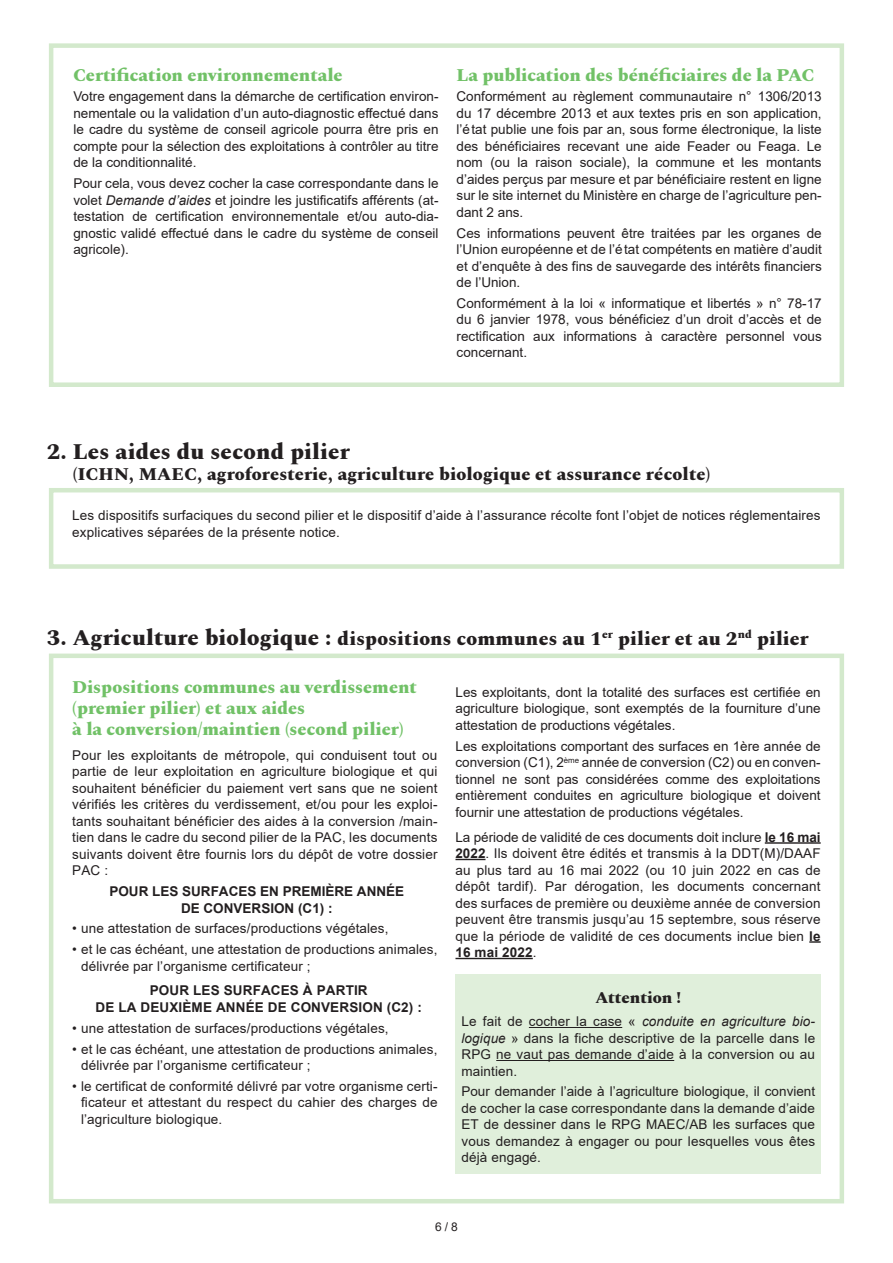
<style>
.page{position:relative;width:893px;height:1263px;background:#fff}
.page>*{position:absolute;margin:0;border:0;box-sizing:border-box;transform-origin:0 0}
.t1{font:800 22.5px "Spectral";letter-spacing:.01em;color:#231f20}
.t2{font:800 19.5px "Spectral";letter-spacing:.01em;color:#231f20}
.t3{font:800 18px/21px "Spectral";color:#71c167}
.t4{font:800 18px "Spectral";letter-spacing:.01em;color:#231f20}
.t5{font:800 16.5px "Spectral";color:#231f20}
.t6{font:13.5px/16.5px "Arial";letter-spacing:.01em;color:#231f20;text-align:justify}
.t7{font:700 13.5px/16.5px "Arial";letter-spacing:.01em;color:#231f20;text-align:center}
.t8{font:12px "Arial";color:#231f20}
.s1{font-style:italic}
.s2{font-size:22.5px}
.s3{font-weight:700}
</style>
<div class="page">
<div style="left:49px;top:43px;width:795px;height:344px;border:4px solid #d3e9cc"></div>
<div style="left:49px;top:488px;width:795px;height:81px;border:4px solid #d3e9cc"></div>
<div style="left:49px;top:653px;width:795px;height:550px;border:4px solid #d3e9cc"></div>
<hr style="left:765px;top:842px;width:56px;height:2px;background:#231f20">
<hr style="left:455px;top:859px;width:30px;height:1px;background:#231f20">
<svg style="left:809px;top:941px;width:12px;height:2px"></svg>
<hr style="left:455px;top:958px;width:78px;height:1px;background:#231f20">
<div style="left:455px;top:974px;width:366px;height:200px;background:#e0efdb"></div>
<hr style="left:529px;top:1027px;width:93px;height:1px;background:#231f20">
<hr style="left:496px;top:1060px;width:178px;height:1px;background:#231f20">
<h3 class="t3" style="left:73px;top:63px;width:271px">Certification environnementale</h3>
<p class="t6" style="left:73px;top:88px;width:367px">Votre engagement dans la démarche de certification environ&shy;nementale ou la validation d’un auto-diagnostic effectué dans le cadre du système de conseil agricole pourra être pris en compte pour la sélection des exploitations à contrôler au titre de la conditionnalité.</p>
<p class="t6" style="left:73px;top:175px;width:367px">Pour cela, vous devez cocher la case correspondante dans le volet <span class="s1">Demande d’aides</span> et joindre les justificatifs afférents (at&shy;testation de certification environnementale et/ou auto-dia&shy;gnostic validé effectué dans le cadre du système de conseil agricole).</p>
<h3 class="t3" style="left:457px;top:63px;width:359px">La publication des bénéficiaires de la PAC</h3>
<p class="t6" style="left:457px;top:88px;width:367px">Conformément au règlement communautaire n° 1306/2013 du 17 décembre 2013 et aux textes pris en son application, l’É tat publie une fois par an, sous forme électronique, la liste des bénéficiaires recevant une aide Feader ou Feaga. Le nom (ou la raison sociale), la commune et les montants d’aides perçus par mesure et par bénéficiaire restent en ligne sur le site internet du Ministère en charge de l’agriculture pen&shy;dant 2 ans.</p>
<p class="t6" style="left:457px;top:225px;width:367px">Ces informations peuvent être traitées par les organes de l’Union européenne et de l’É tat compétents en matière d’audit et d’enquête à des fins de sauvegarde des intérêts financiers de l’Union.</p>
<p class="t6" style="left:457px;top:295px;width:367px">Conformément à la loi « informatique et libertés » n° 78-17 du 6 janvier 1978, vous bénéficiez d’un droit d’accès et de rectification aux informations à caractère personnel vous concernant.</p>
<h1 class="t1" style="left:47px;top:435px;width:304px">2. Les aides du second pilier</h1>
<h3 class="t4" style="left:73px;top:461px;width:639px">(ICHN, MAEC, agroforesterie, agriculture biologique et assurance récolte)</h3>
<p class="t6" style="left:72px;top:507px;width:750px">Les dispositifs surfaciques du second pilier et le dispositif d’aide à l’assurance récolte font l’objet de notices réglementaires explicatives séparées de la présente notice.</p>
<h2 class="t2" style="left:47px;top:624px;width:763px"><span class="s2">3. Agriculture biologique :</span> dispositions communes au 1<sup>er</sup> pilier et au 2<sup>nd</sup> pilier</h2>
<h3 class="t3" style="left:72px;top:675px;width:346px">Dispositions communes au verdissement (premier pilier) et aux aides<br>à la conversion/maintien (second pilier)</h3>
<p class="t6" style="left:72px;top:747px;width:367px">Pour les exploitants de métropole, qui conduisent tout ou partie de leur exploitation en agriculture biologique et qui souhaitent bénéficier du paiement vert sans que ne soient vérifiés les critères du verdissement, et/ou pour les exploi&shy;tants souhaitant bénéficier des aides à la conversion /main&shy;tien dans le cadre du second pilier de la PAC, les documents suivants doivent être fournis lors du dépôt de votre dossier PAC :</p>
<p class="t7" style="left:109px;top:883px;width:296px">POUR LES SURFACES EN PREMIÈRE ANNÉE<br>DE CONVERSION (C1) :</p>
<p class="t6" style="left:72px;top:920px;width:318px">• une attestation de surfaces/productions végétales,</p>
<p class="t6" style="left:81px;top:941px;width:358px;text-indent:-9px">• et le cas échéant, une attestation de productions animales, délivrée par l’organisme certificateur ;</p>
<p class="t7" style="left:95px;top:982px;width:328px">POUR LES SURFACES À PARTIR<br>DE LA DEUXIÈME ANNÉE DE CONVERSION (C2) :</p>
<p class="t6" style="left:72px;top:1020px;width:318px">• une attestation de surfaces/productions végétales,</p>
<p class="t6" style="left:81px;top:1040px;width:358px;text-indent:-9px">• et le cas échéant, une attestation de productions animales, délivrée par l’organisme certificateur ;</p>
<p class="t6" style="left:81px;top:1078px;width:358px;text-indent:-9px">• le certificat de conformité délivré par votre organisme certi&shy;ficateur et attestant du respect du cahier des charges de l’agriculture biologique.</p>
<p class="t6" style="left:455px;top:684px;width:367px">Les exploitants, dont la totalité des surfaces est certifiée en agriculture biologique, sont exemptés de la fourniture d’une attestation de productions végétales.</p>
<p class="t6" style="left:455px;top:737px;width:367px">Les exploitations comportant des surfaces en 1ère année de conversion (C1), 2<sup>ème</sup> année de conversion (C2) ou en conven&shy;tionnel ne sont pas considérées comme des exploitations entièrement conduites en agriculture biologique et doivent fournir une attestation de productions végétales.</p>
<p class="t6" style="left:455px;top:828px;width:367px">La période de validité de ces documents doit inclure <span class="s3">le 16 mai 2022</span>. Ils doivent être édités et transmis à la DDT(M)/DAAF au plus tard au 16 mai 2022 (ou 10 juin 2022 en cas de dépôt tardif). Par dérogation, les documents concernant des surfaces de première ou deuxième année de conversion peuvent être transmis jusqu’au 15 septembre, sous réserve que la période de validité de ces documents inclue bien <span class="s3">le 16 mai 2022</span>.</p>
<p class="t5" style="left:595px;top:986px;width:87px">Attention !</p>
<p class="t6" style="left:461px;top:1013px;width:355px">Le fait de cocher la case « <span class="s1">conduite en agriculture bio&shy;logique</span> » dans la fiche descriptive de la parcelle dans le RPG ne vaut pas demande d’aide à la conversion ou au maintien.</p>
<p class="t6" style="left:461px;top:1083px;width:355px">Pour demander l’aide à l’agriculture biologique, il convient de cocher la case correspondante dans la demande d’aide ET de dessiner dans le RPG MAEC/AB les surfaces que vous demandez à engager ou pour lesquelles vous êtes déjà engagé.</p>
<p class="t8" style="left:435px;top:1219px;width:24px">6 / 8</p>
</div>
